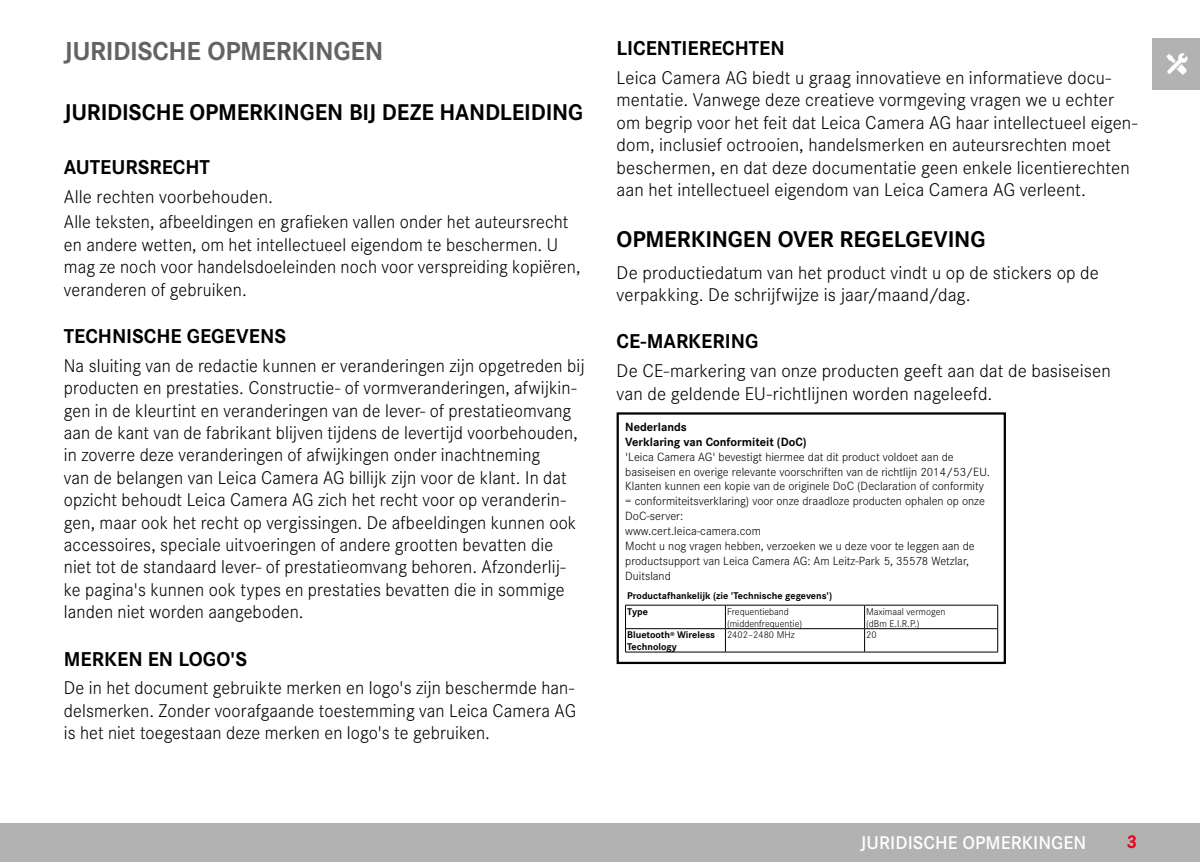
<style>
.page{position:relative;width:1200px;height:862px;background:#fff}
.page>*{position:absolute;margin:0;border:0;box-sizing:border-box;transform-origin:0 0}
.t1{font:700 27px "Corporate S";letter-spacing:-.015em;color:#646363}
.t2{font:700 23.62px "Corporate S";letter-spacing:-.005em;color:#000}
.t3{font:700 20.7px "Corporate S";color:#000}
.t4{font:300 19.12px/22.3px "Corporate S";letter-spacing:.005em;color:#000}
.t5{font:600 19.12px "Corporate S";letter-spacing:.005em;color:#fff}
.t6{font:700 19.12px "Corporate S";color:#e3051b}
.t7{font:300 12.38px/14.8px "Corporate S";color:#000}
.t8{font:700 12.38px/14.8px "Corporate S";color:#000}
.t9{font:700 10.12px/16px "Corporate S";color:#000}
.t10{font:300 10.12px/12.2px "Corporate S";color:#000}
</style>
<div class="page">
<div style="left:1151px;top:38px;width:48px;height:51px;background:#b3b2b2"></div>
<img style="left:1166px;top:53px;width:22px;height:21px">
<div style="left:0;top:823px;width:1199px;height:38px;background:#b3b2b2"></div>
<hr style="left:625px;top:604px;width:100px;height:1px;background:#000">
<hr style="left:725px;top:604px;width:139px;height:1px;background:#000">
<hr style="left:864px;top:604px;width:133px;height:1px;background:#000">
<hr style="left:625px;top:628px;width:100px;height:1px;background:#000">
<svg style="left:625px;top:605px;width:1px;height:46px"></svg>
<hr style="left:725px;top:628px;width:139px;height:1px;background:#000">
<svg style="left:724px;top:605px;width:1px;height:46px"></svg>
<hr style="left:864px;top:628px;width:133px;height:1px;background:#000">
<svg style="left:864px;top:605px;width:1px;height:46px"></svg>
<svg style="left:997px;top:605px;width:1px;height:46px"></svg>
<hr style="left:625px;top:651px;width:100px;height:1px;background:#000">
<hr style="left:725px;top:651px;width:139px;height:1px;background:#000">
<hr style="left:864px;top:651px;width:133px;height:1px;background:#000">
<div style="left:616px;top:412px;width:389px;height:251px;border:2px solid #000"></div>
<h1 class="t1" style="left:64px;top:30px;width:321px">JURIDISCHE OPMERKINGEN</h1>
<p class="t2" style="left:64px;top:94px;width:520px">JURIDISCHE OPMERKINGEN BIJ DEZE HANDLEIDING</p>
<p class="t3" style="left:64px;top:151px;width:148px">AUTEURSRECHT</p>
<p class="t4" style="left:64px;top:182px;width:506px;line-height:25.7px">Alle rechten voorbehouden.<br>Alle teksten, afbeeldingen en grafieken vallen onder het auteursrecht</p>
<p class="t4" style="left:64px;top:232px;width:518px">en andere wetten, om het intellectueel eigendom te beschermen. U mag ze noch voor handelsdoeleinden noch voor verspreiding kopiëren, veranderen of gebruiken.</p>
<p class="t3" style="left:64px;top:319px;width:224px">TECHNISCHE GEGEVENS</p>
<p class="t4" style="left:64px;top:353px;width:522px">Na sluiting van de redactie kunnen er veranderingen zijn opgetreden bij producten en prestaties. Constructie- of vormveranderingen, afwijkin&shy;gen in de kleurtint en veranderingen van de lever- of prestatieomvang aan de kant van de fabrikant blijven tijdens de levertijd voorbehouden, in zoverre deze veranderingen of afwijkingen onder inachtneming<br>van de belangen van Leica Camera AG billijk zijn voor de klant. In dat opzicht behoudt Leica Camera AG zich het recht voor op veranderin&shy;gen, maar ook het recht op vergissingen. De afbeeldingen kunnen ook accessoires, speciale uitvoeringen of andere grootten bevatten die niet tot de standaard lever- of prestatieomvang behoren. Afzonderlij&shy;ke pagina's kunnen ook types en prestaties bevatten die in sommige landen niet worden aangeboden.</p>
<p class="t3" style="left:64px;top:642px;width:185px">MERKEN EN LOGO'S</p>
<p class="t4" style="left:64px;top:675px;width:513px;text-align:justify">De in het document gebruikte merken en logo's zijn beschermde han&shy;delsmerken. Zonder voorafgaande toestemming van Leica Camera AG is het niet toegestaan deze merken en logo's te gebruiken.</p>
<p class="t3" style="left:616px;top:32px;width:170px">LICENTIERECHTEN</p>
<p class="t4" style="left:616px;top:65px;width:522px">Leica Camera AG biedt u graag innovatieve en informatieve docu&shy;mentatie. Vanwege deze creatieve vormgeving vragen we u echter om begrip voor het feit dat Leica Camera AG haar intellectueel eigen&shy;dom, inclusief octrooien, handelsmerken en auteursrechten moet beschermen, en dat deze documentatie geen enkele licentierechten aan het intellectueel eigendom van Leica Camera AG verleent.</p>
<p class="t2" style="left:616px;top:220px;width:370px">OPMERKINGEN OVER REGELGEVING</p>
<p class="t4" style="left:616px;top:260px;width:484px">De productiedatum van het product vindt u op de stickers op de verpakking. De schrijfwijze is jaar/maand/dag.</p>
<p class="t3" style="left:616px;top:325px;width:143px">CE-MARKERING</p>
<p class="t4" style="left:616px;top:358px;width:495px">De CE-markering van onze producten geeft aan dat de basiseisen van de geldende EU-richtlijnen worden nageleefd.</p>
<p class="t8" style="left:625px;top:418px;width:183px">Nederlands<br>Verklaring van Conformiteit (DoC)</p>
<p class="t7" style="left:625px;top:448px;width:366px">'Leica Camera AG' bevestigt hiermee dat dit product voldoet aan de basiseisen en overige relevante voorschriften van de richtlijn 2014/53/EU.<br>Klanten kunnen een kopie van de originele DoC (Declaration of conformity = conformiteitsverklaring) voor onze draadloze producten ophalen op onze DoC-server:<br>www.cert.leica-camera.com<br>Mocht u nog vragen hebben, verzoeken we u deze voor te leggen aan de productsupport van Leica Camera AG: Am Leitz-Park 5, 35578 Wetzlar, Duitsland</p>
<p class="t9" style="left:627px;top:586px;width:206px">Productafhankelijk (zie 'Technische gegevens')<br>Type</p>
<p class="t10" style="left:726px;top:604px;width:77px">Frequentieband (middenfrequentie)</p>
<p class="t10" style="left:866px;top:604px;width:81px">Maximaal vermogen (dBm E.I.R.P.)</p>
<p class="t9" style="left:627px;top:627px;width:90px;line-height:12.2px">Bluetooth<sup>®</sup> Wireless<br>Technology</p>
<p class="t10" style="left:726px;top:628px;width:69px">2402–2480 MHz</p>
<p class="t10" style="left:866px;top:628px;width:12px">20</p>
<p class="t5" style="left:860px;top:827px;width:227px">JURIDISCHE OPMERKINGEN</p>
<p class="t6" style="left:1126px;top:826px;width:12px">3</p>
</div>
